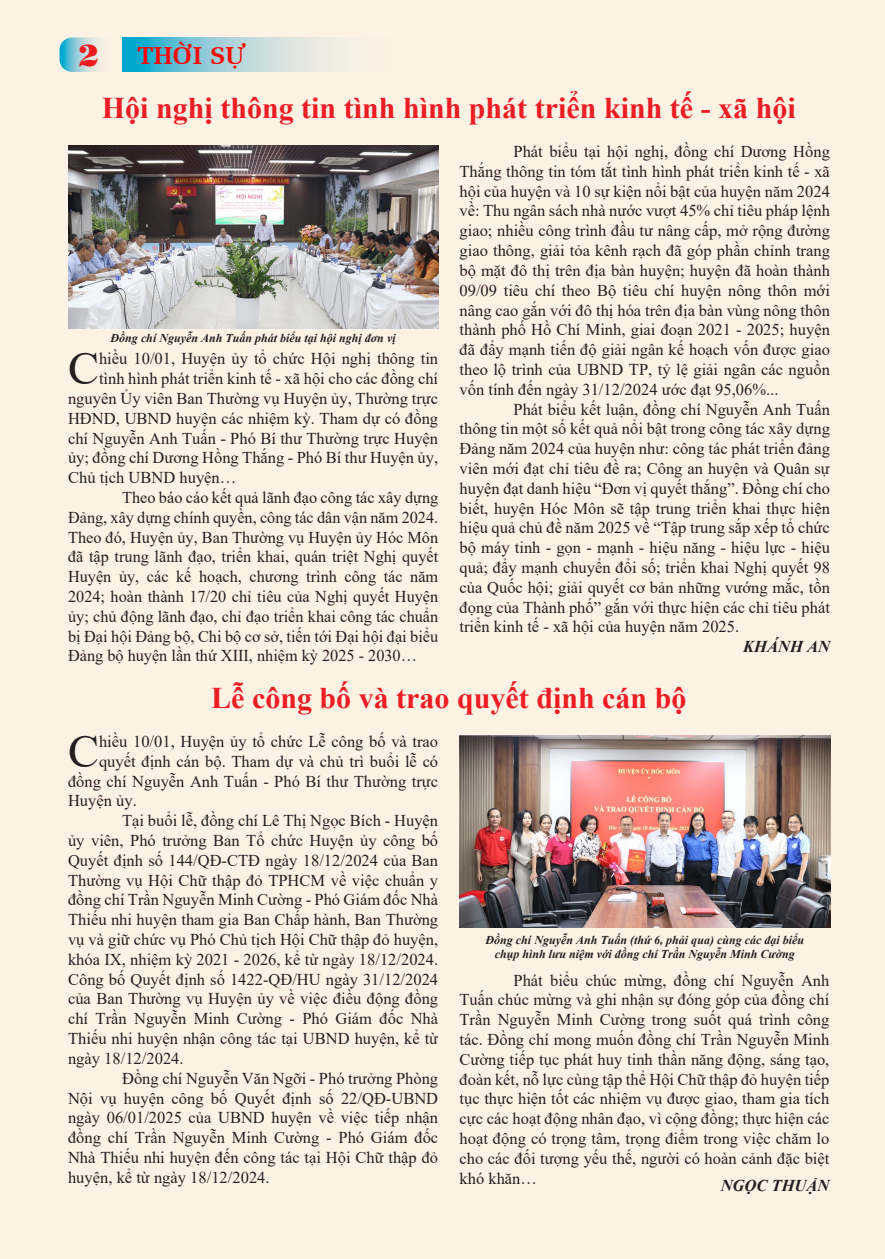
<style>
.page{position:relative;width:885px;height:1259px;background:#fff}
.page>*{position:absolute;margin:0;border:0;box-sizing:border-box;transform-origin:0 0}
.t1{font:46.35px "Times New Roman";color:#231f20}
.t2{font:700 30px "Times New Roman";color:#ee1d25}
.t3{font:30px "VNI Bodon Poster";color:#ee1d23}
.t4{font:24px "VNI Meli Bold";color:#f00}
.t5{font:16.5px/19.8px "Times New Roman";color:#231f20;text-align:justify}
.t6{font:italic 700 16.5px "Times New Roman";color:#231f20}
.t7{font:italic 700 12px "Times New Roman";color:#231f20}
</style>
<div class="page">
<div style="left:0;top:0;width:884px;height:1259px;background:#fef2e4"></div>
<svg style="left:122px;top:37px;width:223px;height:35px"></svg>
<svg style="left:59px;top:37px;width:60px;height:35px"></svg>
<img style="left:68px;top:146px;width:370px;height:182px">
<img style="left:459px;top:735px;width:371px;height:192px">
<h2 class="t3" style="left:79px;top:31px;width:21px">2</h2>
<p class="t4" style="left:138px;top:37px;width:109px">THÔØI SÖÏ</p>
<p class="t2" style="left:102px;top:86px;width:695px">Hội nghị thông tin tình hình phát triển kinh tế - xã hội</p>
<p class="t7" style="left:111px;top:329px;width:286px">Đồng chí Nguyễn Anh Tuấn phát biểu tại hội nghị đơn vị</p>
<p class="t1" style="left:68px;top:336px;width:32px">C</p>
<p class="t5" style="left:99px;top:348px;width:340px">hiều 10/01, Huyện ủy tổ chức Hội nghị thông tin</p>
<p class="t5" style="left:99px;top:368px;width:340px">tình hình phát triển kinh tế - xã hội cho các đồng chí</p>
<p class="t5" style="left:68px;top:388px;width:371px">nguyên Ủy viên Ban Thường vụ Huyện ủy, Thường trực</p>
<p class="t5" style="left:68px;top:408px;width:371px">HĐND, UBND huyện các nhiệm kỳ. Tham dự có đồng</p>
<p class="t5" style="left:68px;top:427px;width:371px">chí Nguyễn Anh Tuấn - Phó Bí thư Thường trực Huyện</p>
<p class="t5" style="left:68px;top:447px;width:371px">ủy; đồng chí Dương Hồng Thắng - Phó Bí thư Huyện ủy,</p>
<p class="t5" style="left:68px;top:467px;width:170px">Chủ tịch UBND huyện…</p>
<p class="t5" style="left:68px;top:487px;width:371px;text-indent:54px">Theo báo cáo kết quả lãnh đạo công tác xây dựng Đảng, xây dựng chính quyền, công tác dân vận năm 2024.<br>Theo đó, Huyện ủy, Ban Thường vụ Huyện ủy Hóc Môn đã tập trung lãnh đạo, triển khai, quán triệt Nghị quyết Huyện ủy, các kế hoạch, chương trình công tác năm 2024; hoàn thành 17/20 chỉ tiêu của Nghị quyết Huyện ủy; chủ động lãnh đạo, chỉ đạo triển khai công tác chuẩn bị Đại hội Đảng bộ, Chi bộ cơ sở, tiến tới Đại hội đại biểu Đảng bộ huyện lần thứ XIII, nhiệm kỳ 2025 - 2030…</p>
<p class="t5" style="left:459px;top:141px;width:372px;text-indent:54px">Phát biểu tại hội nghị, đồng chí Dương Hồng Thắng thông tin tóm tắt tình hình phát triển kinh tế - xã hội của huyện và 10 sự kiện nổi bật của huyện năm 2024 về: Thu ngân sách nhà nước vượt 45% chỉ tiêu pháp lệnh giao; nhiều công trình đầu tư nâng cấp, mở rộng đường giao thông, giải tỏa kênh rạch đã góp phần chỉnh trang bộ mặt đô thị trên địa bàn huyện; huyện đã hoàn thành 09/09 tiêu chí theo Bộ tiêu chí huyện nông thôn mới nâng cao gắn với đô thị hóa trên địa bàn vùng nông thôn thành phố Hồ Chí Minh, giai đoạn 2021 - 2025; huyện đã đẩy mạnh tiến độ giải ngân kế hoạch vốn được giao theo lộ trình của UBND TP, tỷ lệ giải ngân các nguồn vốn tính đến ngày 31/12/2024 ước đạt 95,06%...</p>
<p class="t5" style="left:459px;top:398px;width:372px;text-indent:54px">Phát biểu kết luận, đồng chí Nguyễn Anh Tuấn thông tin một số kết quả nổi bật trong công tác xây dựng Đảng năm 2024 của huyện như: công tác phát triển đảng viên mới đạt chỉ tiêu đề ra; Công an huyện và Quân sự huyện đạt danh hiệu “Đơn vị quyết thắng”. Đồng chí cho biết, huyện Hóc Môn sẽ tập trung triển khai thực hiện hiệu quả chủ đề năm 2025 về “Tập trung sắp xếp tổ chức bộ máy tinh - gọn - mạnh - hiệu năng - hiệu lực - hiệu quả; đẩy mạnh chuyển đổi số; triển khai Nghị quyết 98 của Quốc hội; giải quyết cơ bản những vướng mắc, tồn đọng của Thành phố” gắn với thực hiện các chỉ tiêu phát triển kinh tế - xã hội của huyện năm 2025.</p>
<p class="t6" style="left:743px;top:635px;width:88px">KHÁNH AN</p>
<p class="t2" style="left:211px;top:676px;width:477px">Lễ công bố và trao quyết định cán bộ</p>
<p class="t1" style="left:68px;top:718px;width:32px">C</p>
<p class="t5" style="left:99px;top:731px;width:340px">hiều 10/01, Huyện ủy tổ chức Lễ công bố và trao</p>
<p class="t5" style="left:99px;top:751px;width:340px">quyết định cán bộ. Tham dự và chủ trì buổi lễ có</p>
<p class="t5" style="left:68px;top:770px;width:371px">đồng chí Nguyễn Anh Tuấn - Phó Bí thư Thường trực</p>
<p class="t5" style="left:68px;top:790px;width:70px">Huyện ủy.</p>
<p class="t5" style="left:68px;top:810px;width:371px;text-indent:54px">Tại buổi lễ, đồng chí Lê Thị Ngọc Bích - Huyện ủy viên, Phó trưởng Ban Tổ chức Huyện ủy công bố Quyết định số 144/QĐ-CTĐ ngày 18/12/2024 của Ban Thường vụ Hội Chữ thập đỏ TPHCM về việc chuẩn y đồng chí Trần Nguyễn Minh Cường - Phó Giám đốc Nhà Thiếu nhi huyện tham gia Ban Chấp hành, Ban Thường vụ và giữ chức vụ Phó Chủ tịch Hội Chữ thập đỏ huyện, khóa IX, nhiệm kỳ 2021 - 2026, kể từ ngày 18/12/2024.<br>Công bố Quyết định số 1422-QĐ/HU ngày 31/12/2024 của Ban Thường vụ Huyện ủy về việc điều động đồng chí Trần Nguyễn Minh Cường - Phó Giám đốc Nhà Thiếu nhi huyện nhận công tác tại UBND huyện, kể từ ngày 18/12/2024.</p>
<p class="t5" style="left:68px;top:1067px;width:371px;text-indent:54px">Đồng chí Nguyễn Văn Ngỡi - Phó trưởng Phòng Nội vụ huyện công bố Quyết định số 22/QĐ-UBND ngày 06/01/2025 của UBND huyện về việc tiếp nhận đồng chí Trần Nguyễn Minh Cường - Phó Giám đốc Nhà Thiếu nhi huyện đến công tác tại Hội Chữ thập đỏ huyện, kể từ ngày 18/12/2024.</p>
<p class="t7" style="left:485px;top:931px;width:320px">Đồng chí Nguyễn Anh Tuấn (thứ 6, phải qua) cùng các đại biểu</p>
<p class="t7" style="left:494px;top:945px;width:301px">chụp hình lưu niệm với đồng chí Trần Nguyễn Minh Cường</p>
<p class="t5" style="left:459px;top:969px;width:371px;text-indent:54px">Phát biểu chúc mừng, đồng chí Nguyễn Anh Tuấn chúc mừng và ghi nhận sự đóng góp của đồng chí Trần Nguyễn Minh Cường trong suốt quá trình công tác. Đồng chí mong muốn đồng chí Trần Nguyễn Minh Cường tiếp tục phát huy tinh thần năng động, sáng tạo, đoàn kết, nỗ lực cùng tập thể Hội Chữ thập đỏ huyện tiếp tục thực hiện tốt các nhiệm vụ được giao, tham gia tích cực các hoạt động nhân đạo, vì cộng đồng; thực hiện các hoạt động có trọng tâm, trọng điểm trong việc chăm lo cho các đối tượng yếu thế, người có hoàn cảnh đặc biệt khó khăn…</p>
<p class="t6" style="left:720px;top:1174px;width:110px">NGỌC THUẬN</p>
</div>
